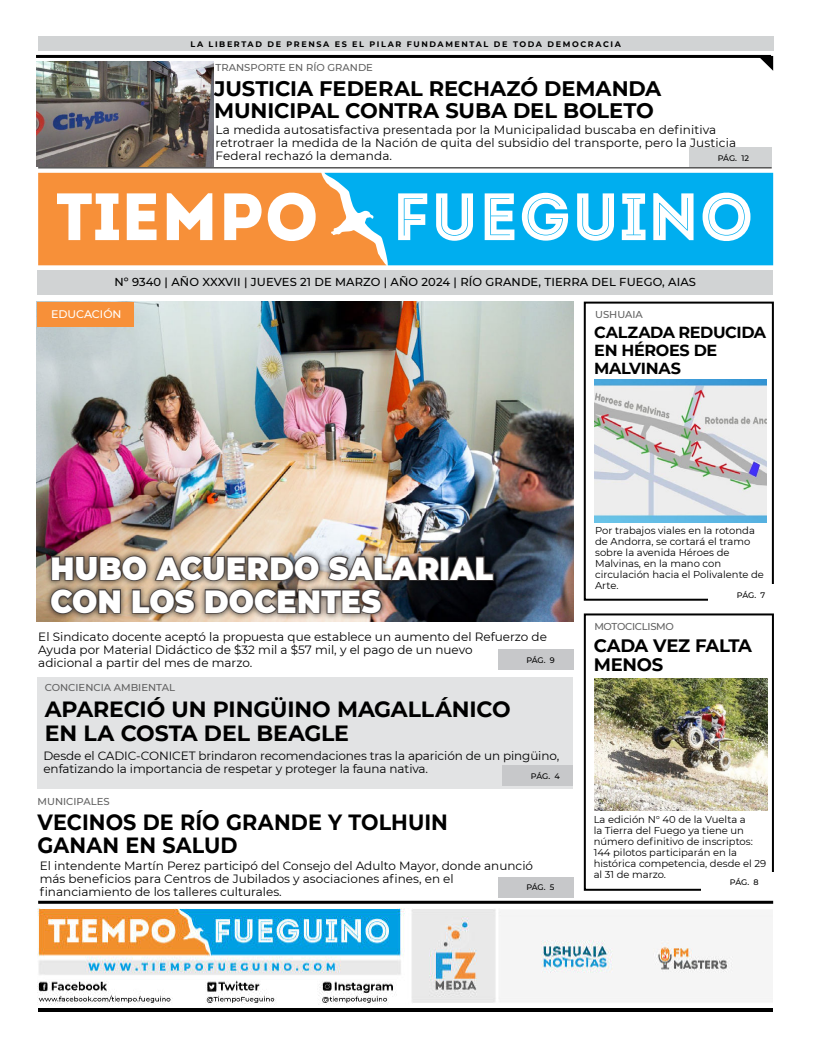
<style>
.page{position:relative;width:820px;height:1049px;background:#fff}
.page>*{position:absolute;margin:0;border:0;box-sizing:border-box;transform-origin:0 0}
.t1{font:900 32px/33px "Montserrat";letter-spacing:.01em;color:#fff;scale:.93 1}
.t2{font:700 22px/24px "Montserrat";color:#000}
.t3{font:700 22px/23px "Montserrat";color:#000;scale:.94 1}
.t4{font:700 21px/22px "Montserrat";letter-spacing:-.005em;color:#000}
.t5{font:700 18px/19px "Montserrat";letter-spacing:-.01em;color:#000}
.t6{font:700 16px/18px "Montserrat";letter-spacing:-.02em;color:#000}
.t7{font:12px/13px "Montserrat";color:#000}
.t8{font:500 11.5px "Montserrat";letter-spacing:.01em;color:#000}
.t9{font:500 11px "Montserrat";color:#fff}
.t10{font:10px/11px "Montserrat";color:#000}
.t11{font:500 10px "Montserrat";color:#616161}
.t12{font:500 10px "Montserrat";letter-spacing:-.03em;color:#616161}
.t13{font:700 8px "Montserrat";letter-spacing:.2em;color:#000}
.t14{font:500 8px "Montserrat";letter-spacing:-.01em;color:#000}
</style>
<div class="page">
<img style="left:37px;top:302px;width:536px;height:319px">
<div style="left:37px;top:302px;width:96px;height:25px;background:#f79039"></div>
<hr style="left:38px;top:901px;width:734px;height:3px;background:#000">
<hr style="left:38px;top:1008px;width:734px;height:4px;background:#000">
<div style="left:583px;top:613px;width:190px;height:278px;border:2px solid #000"></div>
<div style="left:583px;top:302px;width:190px;height:299px;border:2px solid #000"></div>
<div style="left:37px;top:677px;width:535px;height:112px;background:#e2e3e4"></div>
<hr style="left:36px;top:55px;width:734px;height:3px;background:#000">
<svg style="left:757px;top:56px;width:15px;height:14px"></svg>
<div style="left:37px;top:270px;width:735px;height:25px;background:#d1d3d4"></div>
<div style="left:701px;top:872px;width:72px;height:20px;background:#fff"></div>
<div style="left:38px;top:37px;width:734px;height:14px;background:#d1d3d4"></div>
<svg style="left:38px;top:173px;width:286px;height:92px"></svg>
<svg style="left:324px;top:173px;width:448px;height:92px;fill:#00aeef"></svg>
<div style="left:497px;top:649px;width:76px;height:21px;background:#c7c8ca"></div>
<div style="left:502px;top:765px;width:70px;height:20px;background:#c7c8ca"></div>
<div style="left:708px;top:584px;width:65px;height:20px;background:#fff"></div>
<hr style="left:38px;top:167px;width:733px;height:1px;background:#000">
<div style="left:689px;top:147px;width:82px;height:20px;background:#d1d3d4"></div>
<div style="left:497px;top:877px;width:76px;height:20px;background:#c7c8ca"></div>
<img style="left:37px;top:909px;width:735px;height:95px">
<div style="left:44px;top:549px;width:455px;height:71px;background:#000;opacity:.75"></div>
<img style="left:49px;top:554px;width:446px;height:61px">
<img style="left:37px;top:62px;width:176px;height:105px">
<img style="left:594px;top:678px;width:173px;height:132px">
<img style="left:594px;top:380px;width:171px;height:142px">
<p class="t13" style="left:190px;top:40px;width:431px">LA LIBERTAD DE PRENSA ES EL PILAR FUNDAMENTAL DE TODA DEMOCRACIA</p>
<p class="t11" style="left:215px;top:62px;width:159px">TRANSPORTE EN RÍO GRANDE</p>
<h3 class="t4" style="left:214px;top:77px;width:448px">JUSTICIA FEDERAL RECHAZÓ DEMANDA<br>MUNICIPAL CONTRA SUBA DEL BOLETO</h3>
<p class="t7" style="left:215px;top:122px;width:522px">La medida autosatisfactiva presentada por la Municipalidad buscaba en definitiva retrotraer la medida de la Nación de quita del subsidio del transporte, pero la Justicia<br>Federal rechazó la demanda.</p>
<p class="t14" style="left:717px;top:154px;width:33px">PÁG. 12</p>
<p class="t8" style="left:114px;top:276px;width:583px">Nº 9340 | AÑO XXXVII | JUEVES 21 DE MARZO | AÑO 2024 | RÍO GRANDE, TIERRA DEL FUEGO, AIAS</p>
<p class="t9" style="left:51px;top:308px;width:72px">EDUCACIÓN</p>
<p class="t11" style="left:595px;top:309px;width:49px">USHUAIA</p>
<h3 class="t6" style="left:594px;top:323px;width:173px">CALZADA REDUCIDA<br>EN HÉROES DE<br>MALVINAS</h3>
<h1 class="t1" style="left:50px;top:552px;width:477px">HUBO ACUERDO SALARIAL<br>CON LOS DOCENTES</h1>
<p class="t7" style="left:38px;top:631px;width:510px">El Sindicato docente aceptó la propuesta que establece un aumento del Refuerzo de<br>Ayuda por Material Didáctico de $32 mil a $57 mil, y el pago de un nuevo<br>adicional a partir del mes de marzo.</p>
<p class="t14" style="left:526px;top:655px;width:30px">PÁG. 9</p>
<p class="t11" style="left:45px;top:682px;width:132px">CONCIENCIA AMBIENTAL</p>
<h2 class="t2" style="left:45px;top:697px;width:467px">APARECIÓ UN PINGÜINO MAGALLÁNICO<br>EN LA COSTA DEL BEAGLE</h2>
<p class="t7" style="left:43px;top:749px;width:517px">Desde el CADIC-CONICET brindaron recomendaciones tras la aparición de un pingüino, enfatizando la importancia de respetar y proteger la fauna nativa.</p>
<h2 class="t3" style="left:37px;top:811px;width:438px">VECINOS DE RÍO GRANDE Y TOLHUIN<br>GANAN EN SALUD</h2>
<p class="t14" style="left:530px;top:771px;width:30px">PÁG. 4</p>
<p class="t11" style="left:38px;top:796px;width:73px">MUNICIPALES</p>
<p class="t7" style="left:40px;top:859px;width:494px">El intendente Martín Perez participó del Consejo del Adulto Mayor, donde anunció más beneficios para Centros de Jubilados y asociaciones afines, en el financiamiento de los talleres culturales.</p>
<p class="t14" style="left:526px;top:883px;width:30px">PÁG. 5</p>
<p class="t10" style="left:595px;top:525px;width:170px">Por trabajos viales en la rotonda de Andorra, se cortará el tramo sobre la avenida Héroes de<br>Malvinas, en la mano con circulación hacia el Polivalente de<br>Arte.</p>
<p class="t14" style="left:736px;top:591px;width:30px">PÁG. 7</p>
<p class="t12" style="left:594px;top:621px;width:81px">MOTOCICLISMO</p>
<h3 class="t5" style="left:593px;top:636px;width:160px">CADA VEZ FALTA<br>MENOS</h3>
<p class="t10" style="left:593px;top:815px;width:174px">La edición N° 40 de la Vuelta a<br>la Tierra del Fuego ya tiene un número definitivo de inscriptos:<br>144 pilotos participarán en la histórica competencia, desde el 29 al 31 de marzo.</p>
<p class="t14" style="left:729px;top:878px;width:30px">PÁG. 8</p>
</div>
